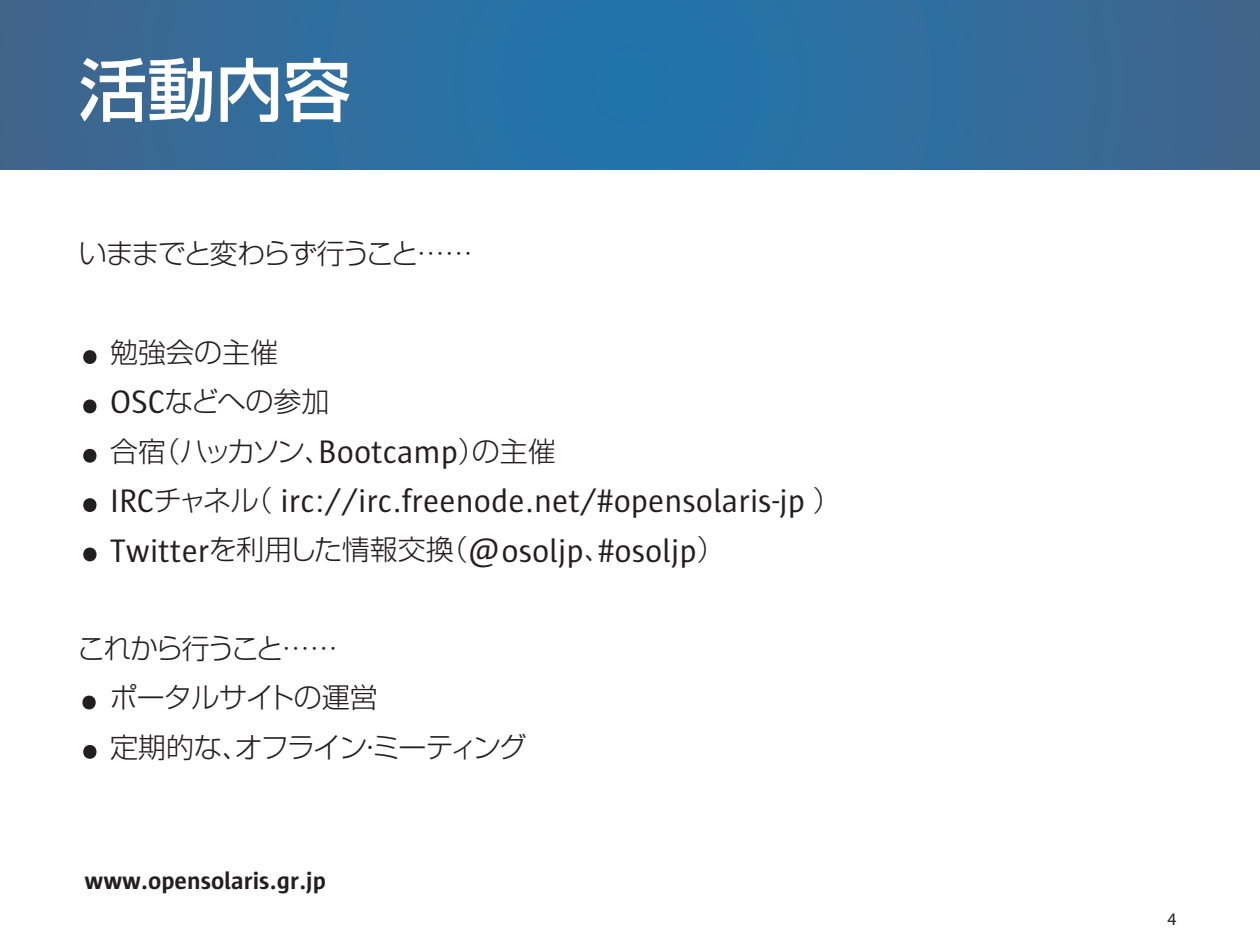
<style>
.page{position:relative;width:1260px;height:945px;background:#fff}
.page>*{position:absolute;margin:0;border:0;box-sizing:border-box;transform-origin:0 0}
.t1{font:600 87.5px "Myriad Pro";color:#231f20}
.t2{font:500 68.25px "Shin Go Pro";color:#fff}
.t3{font:33.25px "Sun";color:#231f20}
.t4{font:300 28px "Shin Go Pro";letter-spacing:-.055em;color:#231f20}
.t5{font:300 28px "Shin Go Pro";letter-spacing:-.1em;color:#231f20}
.t6{font:300 28px "Shin Go Pro";letter-spacing:-.095em;color:#231f20}
.t7{font:300 28px "Shin Go Pro";letter-spacing:-.02em;color:#231f20}
.t8{font:700 24.85px "Sun";color:#231f20}
.t9{font:17.5px "Myriad Pro";color:#231f20}
.s1{font-family:"Sun";font-weight:400;font-size:33.25px}
.s2{font-family:"Shin Go Pro";font-weight:300;font-size:28px}
</style>
<div class="page">
<svg style="left:0;top:0;width:1260px;height:170px;background:#306c9c"></svg>
<h2 class="t2" style="left:79px;top:34px;width:274px">活動内容</h2>
<p class="t4" style="left:79px;top:231px;width:396px">いままでと変わらず行うこと……</p>
<h1 class="t1" style="left:79px;top:278px;width:22px">.</h1>
<p class="t4" style="left:110px;top:329px;width:169px">勉強会の主催</p>
<h1 class="t1" style="left:79px;top:327px;width:22px">.</h1>
<p class="t4" style="left:110px;top:379px;width:221px"><span class="s1">OSC</span>などへの参加</p>
<h1 class="t1" style="left:79px;top:377px;width:22px">.</h1>
<p class="t5" style="left:110px;top:428px;width:447px">合宿（ハッカソン、<span class="s1">Bootcamp</span>）の主催</p>
<h1 class="t1" style="left:79px;top:426px;width:22px">.</h1>
<p class="t3" style="left:110px;top:483px;width:732px">IRC<span class="s2">チャネル（</span> irc://irc.freenode.net/#opensolaris-jp <span class="s2">）</span></p>
<h1 class="t1" style="left:79px;top:475px;width:22px">.</h1>
<p class="t3" style="left:110px;top:533px;width:616px">Twitter<span class="s2">を利用した情報交換（</span>@osoljp<span class="s2">、</span>#osoljp<span class="s2">）</span></p>
<p class="t6" style="left:77px;top:625px;width:262px">これから行うこと……</p>
<h1 class="t1" style="left:78px;top:623px;width:22px">.</h1>
<p class="t7" style="left:109px;top:675px;width:270px">ポータルサイトの運営</p>
<h1 class="t1" style="left:79px;top:673px;width:22px">.</h1>
<p class="t4" style="left:110px;top:724px;width:418px">定期的な、オフライン・ミーティング</p>
<p class="t8" style="left:85px;top:867px;width:243px">www.opensolaris.gr.jp</p>
<p class="t9" style="left:1168px;top:908px;width:10px">4</p>
</div>
